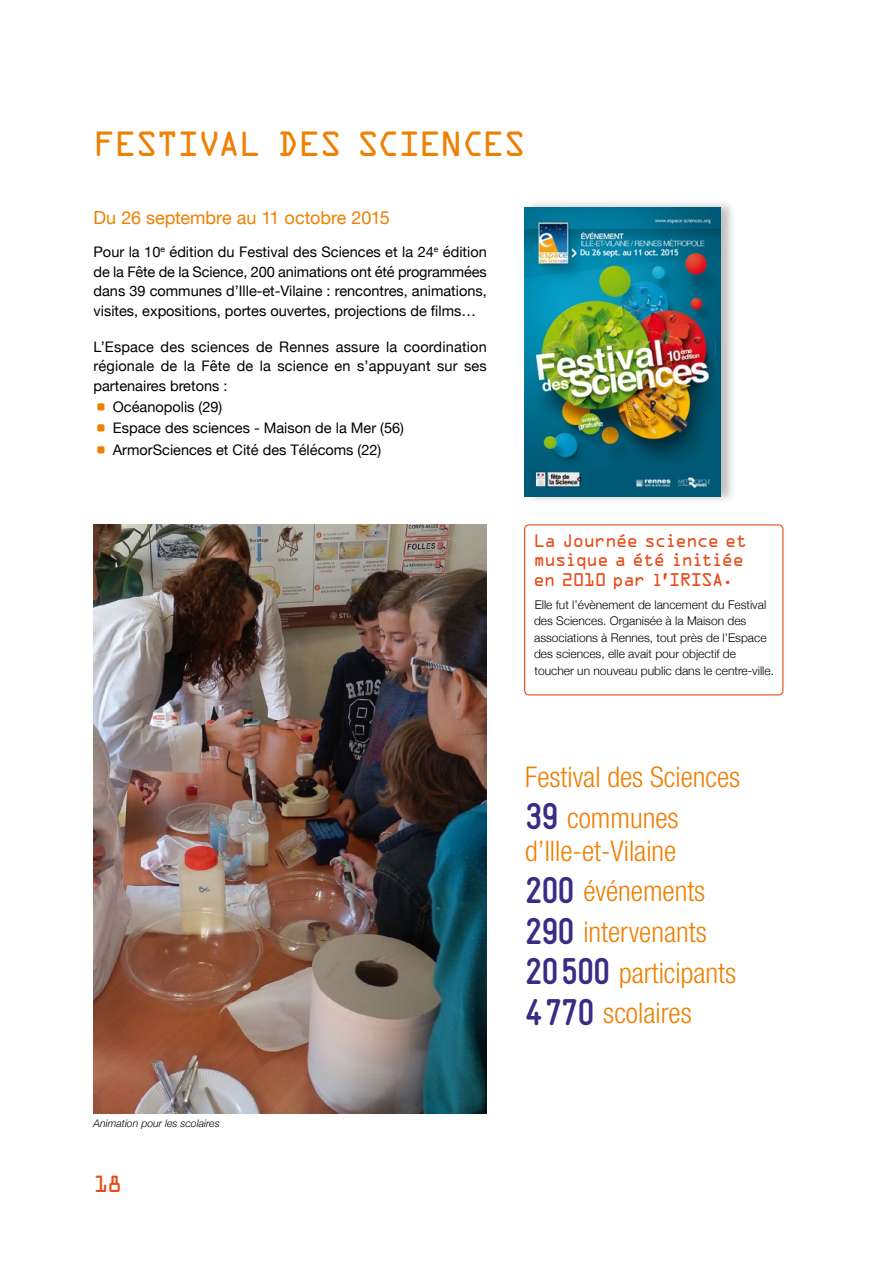
<style>
.page{position:relative;width:893px;height:1263px;background:#fff}
.page>*{position:absolute;margin:0;border:0;box-sizing:border-box;transform-origin:0 0}
.t1{font:31.5px "OCRA Std";letter-spacing:-.055em;color:#ef8002}
.t2{font:300 condensed 28.5px/40.7px "Helvetica Neue";color:#ef8002}
.t3{font:21px "OCRA Std";color:#e74b17}
.t4{font:18px "Helvetica Neue";letter-spacing:-.005em;color:#ef8002}
.t5{font:16.5px/19.5px "OCRA Std";letter-spacing:-.07em;color:#e74b17}
.t6{font:14.55px/19.5px "Helvetica Neue";color:#000;text-align:justify}
.t7{font:300 12px/16.5px "Helvetica Neue";color:#000}
.t8{font:italic 300 10.5px "Helvetica Neue";color:#000}
.s1{font-family:"Gravur Condensed";font-weight:700;font-stretch:normal;font-size:37.5px;color:#392c86}
</style>
<div class="page">
<div style="left:524px;top:199px;width:213px;height:306px;background:#000;opacity:.25"></div>
<img style="left:524px;top:207px;width:196px;height:290px">
<img style="left:94px;top:524px;width:393px;height:589px">
<div style="left:524px;top:524px;width:259px;height:171px;border:1px solid #e74b17;border-radius:4px"></div>
<h1 class="t1" style="left:94px;top:130px;width:434px">FESTIVAL DES SCIENCES</h1>
<p class="t4" style="left:94px;top:207px;width:298px">Du 26 septembre au 11 octobre 2015</p>
<p class="t6" style="left:94px;top:242px;width:395px">Pour la 10<sup>e</sup> édition du Festival des Sciences et la 24<sup>e</sup> édition de la Fête de la Science, 200 animations ont été programmées dans 39 communes d’Ille-et-Vilaine : rencontres, animations, visites, expositions, portes ouvertes, projections de films…</p>
<p class="t6" style="left:94px;top:337px;width:395px">L’Espace des sciences de Rennes assure la coordination</p>
<p class="t6" style="left:94px;top:356px;width:395px">régionale de la Fête de la science en s’appuyant sur ses</p>
<p class="t6" style="left:94px;top:376px;width:135px">partenaires bretons :</p>
<p class="t6" style="left:113px;top:396px;width:111px">Océanopolis (29)</p>
<p class="t6" style="left:113px;top:418px;width:293px">Espace des sciences - Maison de la Mer (56)</p>
<p class="t6" style="left:113px;top:440px;width:270px">ArmorSciences et Cité des Télécoms (22)</p>
<p class="t8" style="left:94px;top:1117px;width:128px">Animation pour les scolaires</p>
<h3 class="t3" style="left:94px;top:1175px;width:30px">18</h3>
<p class="t5" style="left:533px;top:532px;width:216px">La Journée science et musique a été initiée en 2010 par l’IRISA.</p>
<p class="t7" style="left:534px;top:596px;width:241px">Elle fut l’évènement de lancement du Festival des Sciences. Organisée à la Maison des associations à Rennes, tout près de l’Espace des sciences, elle avait pour objectif de toucher un nouveau public dans le centre-ville.</p>
<h2 class="t2" style="left:525px;top:756px;width:217px">Festival des Sciences<br><span class="s1">39</span> communes</h2>
<h2 class="t2" style="left:525px;top:830px;width:212px">d’Ille-et-Vilaine<br><span class="s1">200</span> événements<br><span class="s1">290</span> intervenants<br><span class="s1">20 500</span> participants<br><span class="s1">4 770</span> scolaires</h2>
</div>
